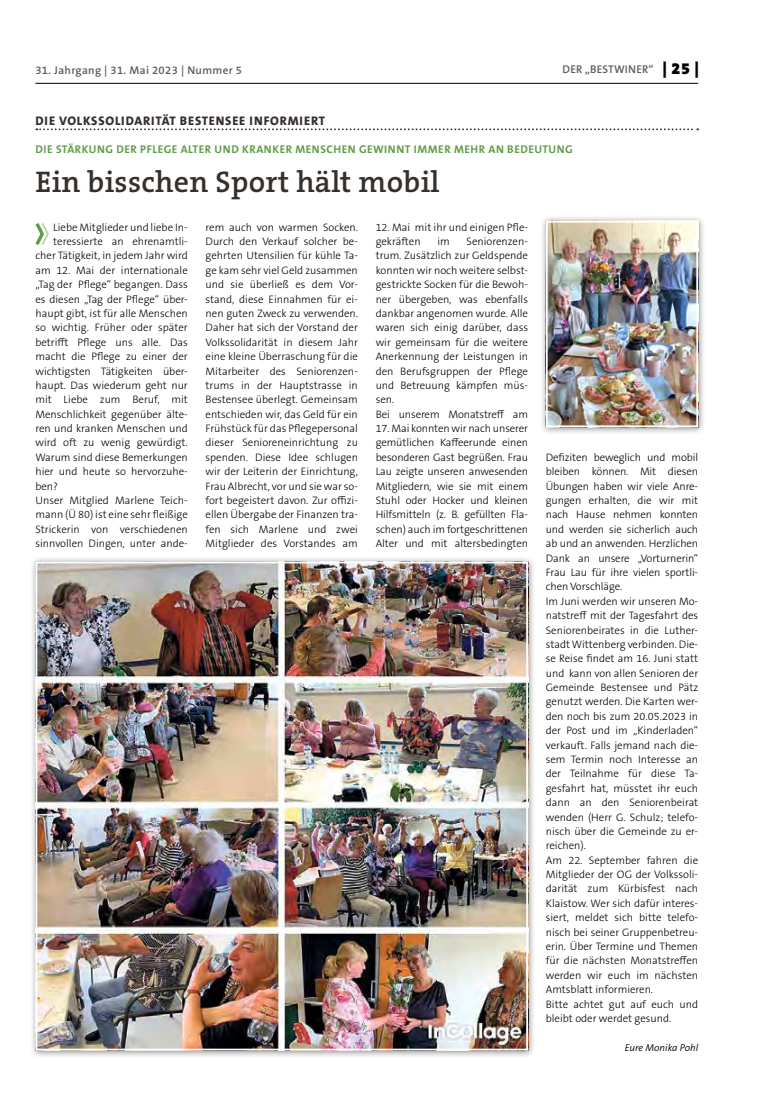
<style>
.page{position:relative;width:762px;height:1117px;background:#fff}
.page>*{position:absolute;margin:0;border:0;box-sizing:border-box;transform-origin:0 0}
.t1{font:600 30px "The Serif B W6";letter-spacing:.01em;color:#36302d}
.t2{font:800 12.5px "The Sans B W8";letter-spacing:.065em;color:#36302d}
.t3{font:700 11.25px "The Sans B W7";letter-spacing:.045em;color:#5e9d49}
.t4{font:600 11.25px "The Sans B W6";letter-spacing:.03em;color:#615c58}
.t5{font:300 10.88px/14.4px "The Sans B W3";color:#000}
.t6{font:italic 300 10px "The Sans B W4";color:#000}
.s1{font-family:"The Serif B W9";font-weight:900;font-size:16.25px;color:#000}
</style>
<div class="page">
<hr style="left:35px;top:83px;width:663px;height:1px;background:#000">
<svg style="left:36px;top:128px;width:662px;height:2px"></svg>
<svg style="left:35px;top:223px;width:14px;height:22px"></svg>
<div style="left:540px;top:215px;width:166px;height:220px;background:#000;opacity:.45"></div>
<img style="left:549px;top:224px;width:146px;height:200px">
<div style="left:546px;top:221px;width:152px;height:206px;border:2px solid #fff"></div>
<div style="left:30px;top:555px;width:506px;height:503px;background:#000;opacity:.45"></div>
<img style="left:38px;top:564px;width:487px;height:483px">
<div style="left:35px;top:561px;width:493px;height:489px;border:2px solid #fff"></div>
<p class="t4" style="left:35px;top:62px;width:208px">31. Jahrgang | 31. Mai 2023 | Nummer 5</p>
<p class="t4" style="left:563px;top:62px;width:138px">Der „Bestwiner“ <span class="s1">| 25 |</span></p>
<p class="t2" style="left:36px;top:113px;width:28px">DIE VOL</p>
<p class="t2" style="left:83px;top:113px;width:224px">KSSOLIDARITÄT BESTENSEE INFORMIERT</p>
<p class="t3" style="left:36px;top:142px;width:539px">DIE STÄRKUNG DER PFLEGE ALTER UND KRANKER MENSCHEN GEWINNT IMMER MEHR AN BEDEUTUNG</p>
<h1 class="t1" style="left:35px;top:162px;width:406px">Ein bisschen Sport hält mobil</h1>
<p class="t5" style="left:53px;top:220px;width:136px">Liebe Mitglieder und liebe In-</p>
<p class="t5" style="left:53px;top:234px;width:136px">teressierte an ehrenamtli-</p>
<p class="t5" style="left:35px;top:248px;width:154px">cher Tätigkeit, in jedem Jahr wird</p>
<p class="t5" style="left:35px;top:263px;width:154px">am 12. Mai der internationale</p>
<p class="t5" style="left:35px;top:277px;width:154px">„Tag der Pflege“ begangen. Dass</p>
<p class="t5" style="left:35px;top:292px;width:154px">es diesen „Tag der Pflege“ über-</p>
<p class="t5" style="left:35px;top:306px;width:154px">haupt gibt, ist für alle Menschen</p>
<p class="t5" style="left:35px;top:320px;width:154px">so wichtig. Früher oder später</p>
<p class="t5" style="left:35px;top:335px;width:154px">betrifft Pflege uns alle. Das</p>
<p class="t5" style="left:35px;top:349px;width:154px">macht die Pflege zu einer der</p>
<p class="t5" style="left:35px;top:363px;width:154px">wichtigsten Tätigkeiten über-</p>
<p class="t5" style="left:35px;top:378px;width:154px">haupt. Das wiederum geht nur</p>
<p class="t5" style="left:35px;top:392px;width:154px">mit Liebe zum Beruf, mit</p>
<p class="t5" style="left:35px;top:407px;width:154px">Menschlichkeit gegenüber älte-</p>
<p class="t5" style="left:35px;top:421px;width:154px">ren und kranken Menschen und</p>
<p class="t5" style="left:35px;top:435px;width:154px">wird oft zu wenig gewürdigt.</p>
<p class="t5" style="left:35px;top:450px;width:154px">Warum sind diese Bemerkungen</p>
<p class="t5" style="left:35px;top:464px;width:154px">hier und heute so hervorzuhe-</p>
<p class="t5" style="left:35px;top:478px;width:24px">ben?</p>
<p class="t5" style="left:35px;top:493px;width:154px">Unser Mitglied Marlene Teich-</p>
<p class="t5" style="left:35px;top:507px;width:154px">mann (Ü 80) ist eine sehr fleißige</p>
<p class="t5" style="left:35px;top:522px;width:154px">Strickerin von verschiedenen</p>
<p class="t5" style="left:35px;top:536px;width:154px">sinnvollen Dingen, unter ande-</p>
<p class="t5" style="left:206px;top:220px;width:154px;text-align:justify">rem auch von warmen Socken.<br>Durch den Verkauf solcher be&shy;gehrten Utensilien für kühle Ta&shy;ge kam sehr viel Geld zusammen und sie überließ es dem Vor&shy;stand, diese Einnahmen für ei&shy;nen guten Zweck zu verwenden.<br>Daher hat sich der Vorstand der Volkssolidarität in diesem Jahr eine kleine Überraschung für die Mitarbeiter des Seniorenzen&shy;trums in der Hauptstrasse in Bestensee überlegt. Gemeinsam entschieden wir, das Geld für ein Frühstück für das Pflegepersonal dieser Senioreneinrichtung zu spenden. Diese Idee schlugen wir der Leiterin der Einrichtung, Frau Albrecht, vor und sie war so&shy;fort begeistert davon. Zur offizi&shy;ellen Übergabe der Finanzen tra&shy;fen sich Marlene und zwei Mitglieder des Vorstandes am</p>
<p class="t5" style="left:376px;top:220px;width:154px">12. Mai mit ihr und einigen Pfle&shy;gekräften</p>
<p class="t5" style="left:376px;top:234px;width:154px;text-indent:91px">Seniorenzen&shy;trum. Zusätzlich zur Geldspende konnten wir noch weitere selbst&shy;gestrickte Socken für die Bewoh&shy;ner übergeben, was ebenfalls dankbar angenomen wurde. Alle waren sich einig darüber, dass wir gemeinsam für die weitere<br>Anerkennung der Leistungen in den Berufsgruppen der Pflege und Betreuung kämpfen müs&shy;sen.<br>Bei unserem Monatstreff am</p>
<p class="t5" style="left:376px;top:421px;width:154px;text-align:justify">17. Mai konnten wir nach unserer gemütlichen Kaffeerunde einen besonderen Gast begrüßen. Frau Lau zeigte unseren anwesenden Mitgliedern, wie sie mit einem Stuhl oder Hocker und kleinen Hilfsmitteln (z. B. gefüllten Fla&shy;schen) auch im fortgeschrittenen Alter und mit altersbedingten</p>
<p class="t5" style="left:437px;top:234px;width:14px">im</p>
<p class="t5" style="left:546px;top:450px;width:154px">Defiziten beweglich und mobil bleiben können. Mit diesen<br>Übungen haben wir viele Anre&shy;gungen erhalten, die wir mit nach Hause nehmen konnten und werden sie sicherlich auch ab und an anwenden. Herzlichen<br>Dank an unsere „Vorturnerin“<br>Frau Lau für ihre vielen sportli&shy;chen Vorschläge.<br>Im Juni werden wir unseren Mo&shy;natstreff mit der Tagesfahrt des<br>Seniorenbeirates in die Luther&shy;stadt Wittenberg verbinden. Die&shy;se Reise findet am 16. Juni statt und kann von allen Senioren der<br>Gemeinde Bestensee und Pätz genutzt werden. Die Karten wer&shy;den noch bis zum 20.05.2023 in der Post und im „Kinderladen“ verkauft. Falls jemand nach die&shy;sem Termin noch Interesse an der Teilnahme für diese Ta&shy;gesfahrt hat, müsstet ihr euch dann an den Seniorenbeirat wenden (Herr G. Schulz; telefo&shy;nisch über die Gemeinde zu er&shy;reichen).<br>Am 22. September fahren die<br>Mitglieder der OG der Volkssoli&shy;darität zum Kürbisfest nach<br>Klaistow. Wer sich dafür interes&shy;siert, meldet sich bitte telefo&shy;nisch bei seiner Gruppenbetreu&shy;erin. Über Termine und Themen für die nächsten Monatstreffen werden wir euch im nächsten<br>Amtsblatt informieren.<br>Bitte achtet gut auf euch und bleibt oder werdet gesund.</p>
<p class="t6" style="left:625px;top:1041px;width:75px">Eure Monika Pohl</p>
</div>
